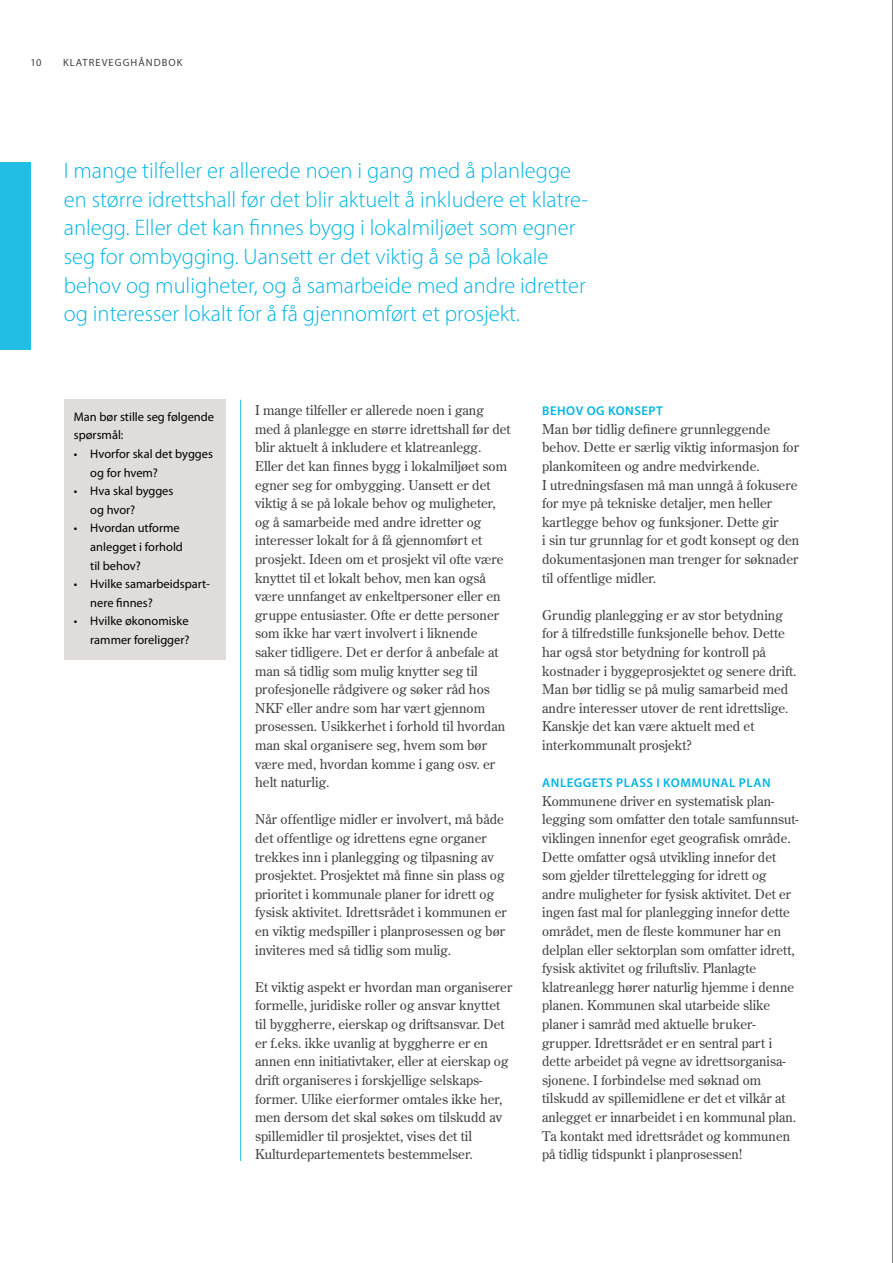
<style>
.page{position:relative;width:893px;height:1263px;background:#fff}
.page>*{position:absolute;margin:0;border:0;box-sizing:border-box;transform-origin:0 0}
.t1{font:300 22.5px/28.5px "Myriad Pro";color:#00b4e3}
.t2{font:13.5px/18.6px "Century Old Style";color:#414042}
.t3{font:600 12.75px "Myriad Pro";letter-spacing:.04em;color:#00b4e3}
.t4{font:12.45px/18.6px "Myriad Pro";color:#000}
.t5{font:10.5px "Myriad Pro";letter-spacing:.1em;color:#414042}
</style>
<div class="page">
<hr style="left:892px;top:0;width:1px;height:1263px;background:#000">
<hr style="left:240px;top:400px;width:1px;height:761px;background:#00b4e3">
<div style="left:0;top:162px;width:31px;height:187px;background:#22bee6"></div>
<div style="left:64px;top:400px;width:161px;height:260px;background:#dcd7d4"></div>
<p class="t5" style="left:31px;top:56px;width:12px">10</p>
<p class="t5" style="left:63px;top:56px;width:121px">KLATREVEGGHÅNDBOK</p>
<p class="t1" style="left:64px;top:156px;width:526px">I mange tilfeller er allerede noen i gang med å planlegge en større idrettshall før det blir aktuelt å inkludere et klatre&shy;anlegg. Eller det kan finnes bygg i lokalmiljøet som egner seg for ombygging. Uansett er det viktig å se på lokale behov og muligheter, og å samarbeide med andre idretter og interesser lokalt for å få gjennomført et prosjekt.</p>
<p class="t4" style="left:74px;top:407px;width:142px">Man bør stille seg følgende spørsmål:</p>
<p class="t4" style="left:90px;top:444px;width:124px;text-indent:-16px">• Hvorfor skal det bygges og for hvem?</p>
<p class="t4" style="left:90px;top:481px;width:85px;text-indent:-16px">• Hva skal bygges og hvor?</p>
<p class="t4" style="left:90px;top:519px;width:94px;text-indent:-16px">• Hvordan utforme anlegget i forhold til behov?</p>
<p class="t4" style="left:90px;top:574px;width:121px;text-indent:-16px">• Hvilke samarbeidspart&shy;nere finnes?</p>
<p class="t4" style="left:74px;top:612px;width:117px;text-align:right">• Hvilke økonomiske rammer foreligger?</p>
<p class="t2" style="left:255px;top:401px;width:257px">I mange tilfeller er allerede noen i gang med å planlegge en større idrettshall før det blir aktuelt å inkludere et klatreanlegg.<br>Eller det kan finnes bygg i lokalmiljøet som egner seg for ombygging. Uansett er det viktig å se på lokale behov og muligheter, og å samarbeide med andre idretter og interesser lokalt for å få gjennomført et prosjekt. Ideen om et prosjekt vil ofte være knyttet til et lokalt behov, men kan også være unnfanget av enkeltpersoner eller en gruppe entusiaster. Ofte er dette personer som ikke har vært involvert i liknende saker tidligere. Det er derfor å anbefale at man så tidlig som mulig knytter seg til profesjonelle rådgivere og søker råd hos NKF eller andre som har vært gjennom prosessen. Usikkerhet i forhold til hvordan man skal organisere seg, hvem som bør være med, hvordan komme i gang osv. er helt naturlig.</p>
<p class="t2" style="left:255px;top:810px;width:253px">Når offentlige midler er involvert, må både det offentlige og idrettens egne organer trekkes inn i planlegging og tilpasning av prosjektet. Prosjektet må finne sin plass og prioritet i kommunale planer for idrett og fysisk aktivitet. Idrettsrådet i kommunen er en viktig medspiller i planprosessen og bør inviteres med så tidlig som mulig.</p>
<p class="t2" style="left:255px;top:977px;width:259px">Et viktig aspekt er hvordan man organiserer formelle, juridiske roller og ansvar knyttet til byggherre, eierskap og driftsansvar. Det er f.eks. ikke uvanlig at byggherre er en annen enn initiativtaker, eller at eierskap og drift organiseres i forskjellige selskaps&shy;former. Ulike eierformer omtales ikke her, men dersom det skal søkes om tilskudd av spillemidler til prosjektet, vises det til Kulturdepartementets bestemmelser.</p>
<p class="t3" style="left:542px;top:403px;width:122px">BEHOV OG KONSEPT</p>
<p class="t2" style="left:542px;top:419px;width:259px">Man bør tidlig definere grunnleggende behov. Dette er særlig viktig informasjon for plankomiteen og andre medvirkende.<br>I utredningsfasen må man unngå å fokusere for mye på tekniske detaljer, men heller kartlegge behov og funksjoner. Dette gir<br>i sin tur grunnlag for et godt konsept og den dokumentasjonen man trenger for søknader til offentlige midler.</p>
<p class="t2" style="left:542px;top:605px;width:256px">Grundig planlegging er av stor betydning for å tilfredstille funksjonelle behov. Dette har også stor betydning for kontroll på kostnader i byggeprosjektet og senere drift.<br>Man bør tidlig se på mulig samarbeid med andre interesser utover de rent idrettslige.<br>Kanskje det kan være aktuelt med et interkommunalt prosjekt?</p>
<p class="t3" style="left:542px;top:775px;width:230px">ANLEGGETS PLASS I KOMMUNAL PLAN</p>
<p class="t2" style="left:542px;top:791px;width:258px">Kommunene driver en systematisk plan&shy;legging som omfatter den totale samfunnsut&shy;viklingen innenfor eget geografisk område.<br>Dette omfatter også utvikling innefor det som gjelder tilrettelegging for idrett og andre muligheter for fysisk aktivitet. Det er ingen fast mal for planlegging innefor dette området, men de fleste kommuner har en delplan eller sektorplan som omfatter idrett, fysisk aktivitet og friluftsliv. Planlagte klatreanlegg hører naturlig hjemme i denne planen. Kommunen skal utarbeide slike planer i samråd med aktuelle bruker&shy;grupper. Idrettsrådet er en sentral part i dette arbeidet på vegne av idrettsorganisa&shy;sjonene. I forbindelse med søknad om tilskudd av spillemidlene er det et vilkår at anlegget er innarbeidet i en kommunal plan.<br>Ta kontakt med idrettsrådet og kommunen på tidlig tidspunkt i planprosessen!</p>
</div>
